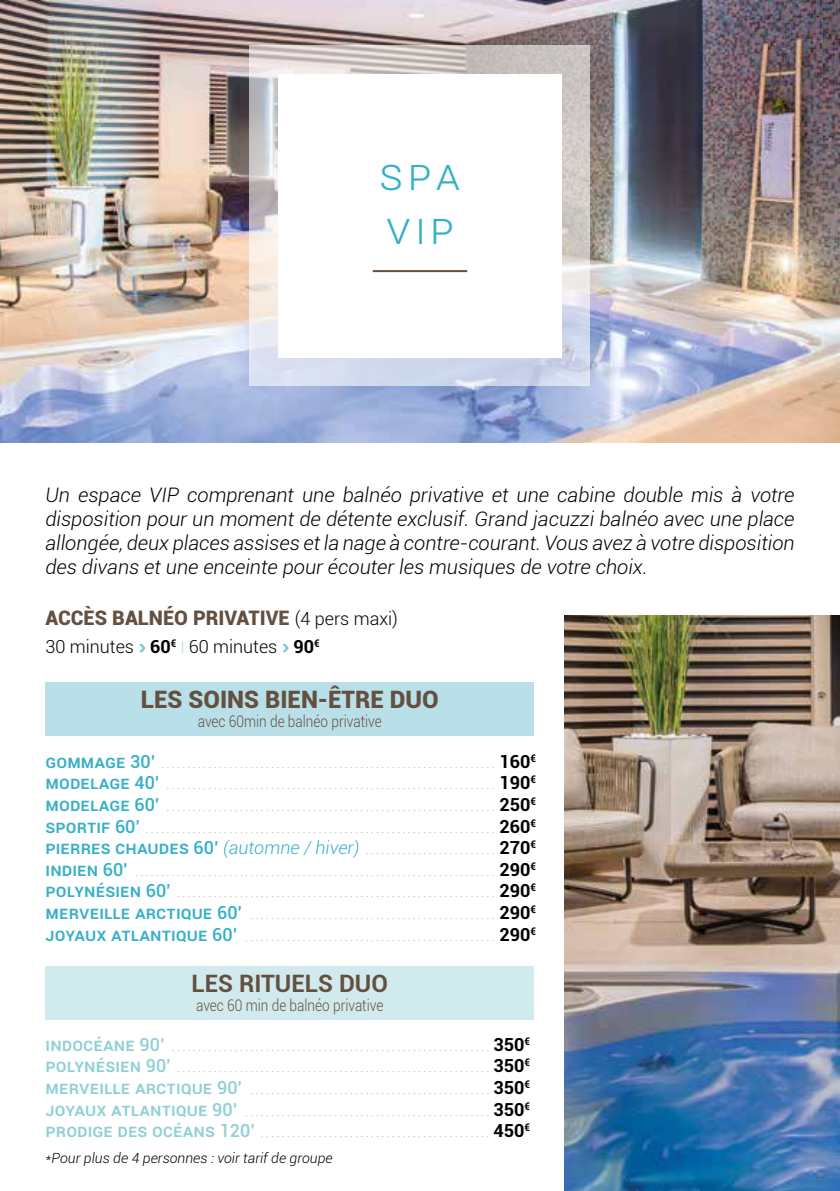
<style>
.page{position:relative;width:840px;height:1191px;background:#fff}
.page>*{position:absolute;margin:0;border:0;box-sizing:border-box;transform-origin:0 0}
.t1{font:300 44px/53.6px "Roboto";color:#36b0c9}
.t2{font:900 24px "Roboto";color:#645040}
.t3{font:700 24px "Roboto";color:#645040}
.t4{font:italic 300 20px/24px "Roboto";color:#000;text-align:justify}
.t5{font:900 20px "Roboto";color:#645040}
.t6{font:300 18px/21.6px "Vista Sans";color:#cbbba0;text-align:justify}
.t7{font:300 18px "Roboto";color:#000}
.t8{font:500 18px "Roboto";color:#36b0c9}
.t9{font:300 16px "Roboto";color:#645040;scale:.85 1}
.t10{font:italic 300 14px "Roboto";color:#000}
.s1{font-weight:300;font-size:18px;color:#000}
.s2{font-family:"Vista Sans";font-weight:900;color:#73c6ce}
.s3{font-weight:700}
.s4{font-family:"Vista Sans";color:#b5dee2}
.s5{font-family:"Roboto";font-weight:500;color:#36b0c9}
.s6{font-family:"Roboto";font-weight:700;color:#000}
.s7{font-family:"Roboto";font-style:italic;color:#36b0c9}
.s8{font-family:"Roboto";font-weight:500;color:#8fd0d6}
</style>
<div class="page">
<img style="left:564px;top:615px;width:275px;height:576px">
<img style="left:0;top:0;width:839px;height:442px">
<svg style="left:249px;top:45px;width:341px;height:341px;background:#d4d2d7"></svg>
<div style="left:278px;top:74px;width:283px;height:283px;background:#fff"></div>
<hr style="left:372px;top:270px;width:95px;height:2px;background:#645040">
<div style="left:45px;top:682px;width:489px;height:53px;background:#b9dfe9"></div>
<div style="left:45px;top:966px;width:489px;height:53px;background:#d0eaed"></div>
<h1 class="t1" style="left:379px;top:146px;width:54px">SPA<br>VIP</h1>
<p class="t4" style="left:45px;top:482px;width:750px">Un espace VIP comprenant une balnéo privative et une cabine double mis à votre disposition pour un moment de détente exclusif. Grand jacuzzi balnéo avec une place allongée, deux places assises et la nage à contre-courant. Vous avez à votre disposition des divans et une enceinte pour écouter les musiques de votre choix.</p>
<p class="t5" style="left:45px;top:604px;width:354px">ACCÈS BALNÉO PRIVATIVE <span class="s1">(4 pers maxi)</span></p>
<p class="t7" style="left:45px;top:634px;width:276px">30 minutes <span class="s2">&gt;</span> <span class="s3">60</span><sup>€</sup> <span class="s4">I</span> 60 minutes <span class="s2">&gt;</span> <span class="s3">90</span><sup>€</sup></p>
<h2 class="t2" style="left:141px;top:682px;width:299px">LES SOINS BIEN-ÊTRE DUO</h2>
<p class="t9" style="left:198px;top:710px;width:218px">avec 60min de balnéo privative</p>
<p class="t6" style="left:46px;top:751px;width:492px"><span class="s5">Gommage 30’</span> ................................................................ <span class="s6">160</span><sup>€ </sup><span class="s5">Modelage 40’</span> ............................................................... <span class="s6">190</span><sup>€ </sup><span class="s5">Modelage 60’</span> ............................................................... <span class="s6">250</span><sup>€ </sup><span class="s5">Sportif 60’</span> ................................................................... <span class="s6">260</span><sup>€ </sup><span class="s5">Pierres chaudes 60’</span> <span class="s7">(automne / hiver)</span> ......................... <span class="s6">270</span><sup>€ </sup><span class="s5">Indien 60’</span> ..................................................................... <span class="s6">290</span><sup>€ </sup><span class="s5">Polynésien 60’</span> ............................................................. <span class="s6">290</span><sup>€ </sup><span class="s5">Merveille Arctique 60’</span> ............................................... <span class="s6">290</span><sup>€</sup></p>
<p class="t8" style="left:46px;top:921px;width:21px">JOYAU</p>
<p class="t8" style="left:96px;top:921px;width:26px">X ATLANTIQUE</p>
<p class="t6" style="left:212px;top:924px;width:325px"><span class="s5">60’</span> ................................................ <span class="s6">290</span><sup>€</sup></p>
<h2 class="t3" style="left:191px;top:966px;width:198px">LES RITUELS DUO</h2>
<p class="t9" style="left:196px;top:994px;width:221px">avec 60 min de balnéo privative</p>
<p class="t6" style="left:46px;top:1034px;width:486px"><span class="s8">Indocéane 90’</span> ............................................................. <span class="s6">350</span><sup>€ </sup><span class="s8">Polynésien 90’</span> ............................................................ <span class="s6">350</span><sup>€ </sup><span class="s8">Merveille Arctique 90’</span> .............................................. <span class="s6">350</span><sup>€ </sup><span class="s8">joyaux atlantique 90’</span> ............................................... <span class="s6">350</span><sup>€ </sup><span class="s8">Prodige des océans 120’</span> ............................................ <span class="s6">450</span><sup>€</sup></p>
<p class="t10" style="left:46px;top:1148px;width:288px">*Pour plus de 4 personnes : voir tarif de groupe</p>
</div>
